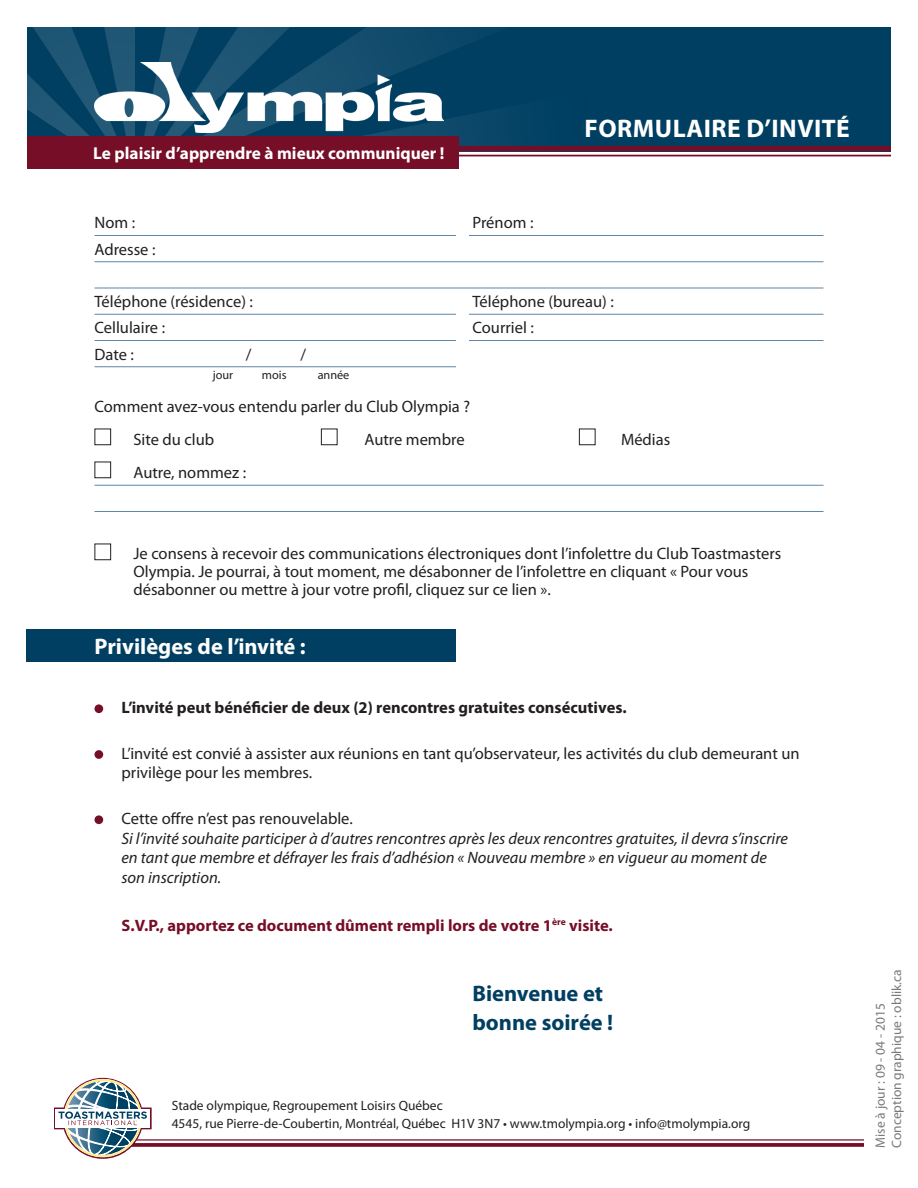
<style>
.page{position:relative;width:918px;height:1188px;background:#fff}
.page>*{position:absolute;margin:0;border:0;box-sizing:border-box;transform-origin:0 0}
.t1{font:700 25.5px "Myriad Pro";letter-spacing:.02em;color:#fff}
.t2{font:700 22.5px/28.5px "Myriad Pro";color:#003f61}
.t3{font:700 22.5px "Myriad Pro";color:#fff}
.t4{font:700 17.25px "Myriad Pro";color:#fff}
.t5{font:16.5px/18px "Myriad Pro";color:#231f20}
.t6{font:italic 16.5px/19.5px "Myriad Pro";color:#231f20}
.t7{font:700 16.5px "Myriad Pro";color:#231f20}
.t8{font:700 16.5px "Myriad Pro";color:#770e28}
.t9{font:13.5px/18.8px "Myriad Pro";color:#231f20}
.t10{font:12.3px "Myriad Pro";color:#231f20}
</style>
<div class="page">
<div style="left:27px;top:27px;width:864px;height:124px;background:#003f61"></div>
<img style="left:27px;top:27px;width:492px;height:119px">
<div style="left:27px;top:146px;width:864px;height:5px;background:#770e28"></div>
<hr style="left:27px;top:155px;width:864px;height:1px;background:#770e28">
<hr style="left:94px;top:1139px;width:770px;height:2px;background:#770e28">
<svg style="left:152px;top:1143px;width:712px;height:4px;background:#7f1c34"></svg>
<div style="left:27px;top:137px;width:431px;height:32px;background:#770e28"></div>
<img style="left:94px;top:63px;width:350px;height:70px">
<svg style="left:54px;top:1078px;width:98px;height:81px"></svg>
<div style="left:26px;top:629px;width:430px;height:33px;background:#003f61"></div>
<hr style="left:94px;top:235px;width:730px;height:1px;background:#6086a4">
<hr style="left:94px;top:261px;width:730px;height:1px;background:#6086a4">
<hr style="left:94px;top:288px;width:730px;height:1px;background:#6086a4">
<hr style="left:94px;top:314px;width:730px;height:1px;background:#6086a4">
<hr style="left:94px;top:340px;width:730px;height:1px;background:#6086a4">
<hr style="left:94px;top:366px;width:372px;height:1px;background:#6086a4">
<hr style="left:94px;top:485px;width:730px;height:1px;background:#6086a4">
<hr style="left:94px;top:511px;width:730px;height:1px;background:#6086a4">
<div style="left:94px;top:429px;width:17px;height:16px;border:1px solid #231f20"></div>
<div style="left:321px;top:429px;width:17px;height:16px;border:1px solid #231f20"></div>
<div style="left:579px;top:429px;width:17px;height:16px;border:1px solid #231f20"></div>
<div style="left:94px;top:462px;width:17px;height:16px;border:1px solid #231f20"></div>
<div style="left:94px;top:544px;width:17px;height:16px;border:1px solid #231f20"></div>
<div style="left:94px;top:704px;width:9px;height:9px;background:#770e28;border-radius:50%"></div>
<div style="left:94px;top:750px;width:9px;height:9px;background:#770e28;border-radius:50%"></div>
<div style="left:94px;top:815px;width:9px;height:9px;background:#770e28;border-radius:50%"></div>
<div style="left:456px;top:293px;width:13px;height:76px;background:#fff"></div>
<div style="left:456px;top:199px;width:13px;height:43px;background:#fff"></div>
<p class="t4" style="left:93px;top:144px;width:353px">Le plaisir d’apprendre à mieux communiquer !</p>
<p class="t5" style="left:94px;top:214px;width:42px">Nom :</p>
<p class="t5" style="left:473px;top:214px;width:62px">Prénom :</p>
<p class="t5" style="left:94px;top:240px;width:62px">Adresse :</p>
<h1 class="t1" style="left:584px;top:114px;width:267px">FORMULAIRE D’INVITÉ</h1>
<p class="t5" style="left:94px;top:293px;width:160px">Téléphone (résidence) :</p>
<p class="t5" style="left:472px;top:293px;width:143px">Téléphone (bureau) :</p>
<p class="t5" style="left:94px;top:319px;width:72px">Cellulaire :</p>
<p class="t5" style="left:473px;top:319px;width:63px">Courriel :</p>
<p class="t5" style="left:94px;top:345px;width:41px">Date :</p>
<p class="t5" style="left:246px;top:345px;width:7px">/</p>
<p class="t5" style="left:300px;top:345px;width:7px">/</p>
<p class="t10" style="left:213px;top:368px;width:22px">jour</p>
<p class="t10" style="left:262px;top:368px;width:26px">mois</p>
<p class="t10" style="left:318px;top:368px;width:33px">année</p>
<p class="t5" style="left:134px;top:390px;width:338px;line-height:33px;text-indent:-39px">Comment avez-vous entendu parler du Club Olympia ?<br>Site du club</p>
<p class="t5" style="left:365px;top:431px;width:102px">Autre membre</p>
<p class="t5" style="left:621px;top:431px;width:51px">Médias</p>
<p class="t5" style="left:134px;top:464px;width:114px">Autre, nommez :</p>
<p class="t5" style="left:134px;top:544px;width:649px">Je consens à recevoir des communications électroniques dont l’infolettre du Club Toastmasters<br>Olympia. Je pourrai, à tout moment, me désabonner de l’infolettre en cliquant « Pour vous désabonner ou mettre à jour votre profil, cliquez sur ce lien ».</p>
<h2 class="t3" style="left:94px;top:634px;width:213px">Privilèges de l’invité :</h2>
<p class="t7" style="left:122px;top:698px;width:507px">L’invité peut bénéficier de deux (2) rencontres gratuites consécutives.</p>
<p class="t5" style="left:122px;top:744px;width:680px;line-height:19.5px">L’invité est convié à assister aux réunions en tant qu’observateur, les activités du club demeurant un privilège pour les membres.</p>
<p class="t5" style="left:122px;top:810px;width:233px">Cette offre n’est pas renouvelable.</p>
<p class="t6" style="left:122px;top:829px;width:668px">Si l’invité souhaite participer à d’autres rencontres après les deux rencontres gratuites, il devra s’inscrire en tant que membre et défrayer les frais d’adhésion « Nouveau membre » en vigueur au moment de son inscription.</p>
<p class="t8" style="left:122px;top:916px;width:493px">S.V.P., apportez ce document dûment rempli lors de votre 1<sup>ère</sup> visite.</p>
<h2 class="t2" style="left:472px;top:980px;width:142px">Bienvenue et bonne soirée !</h2>
<p class="t9" style="left:172px;top:1096px;width:580px">Stade olympique, Regroupement Loisirs Québec<br>4545, rue Pierre-de-Coubertin, Montréal, Québec H1V 3N7 • www.tmolympia.org • info@tmolympia.org</p>
<p class="t9" style="left:873px;top:1148px;width:180px;line-height:16.2px;rotate:-90deg">Mise à jour : 09 - 04 - 2015<br>Conception graphique : oblik.ca</p>
</div>
